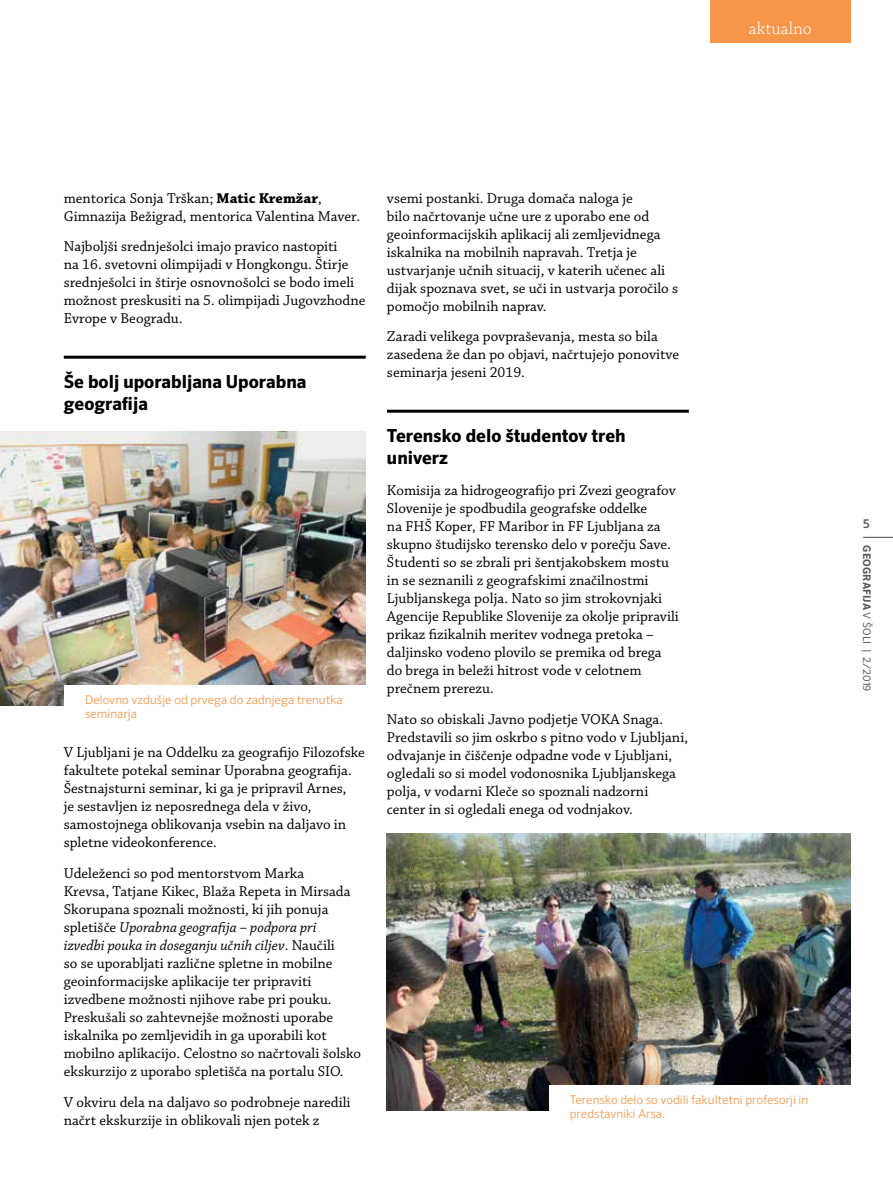
<style>
.page{position:relative;width:893px;height:1191px;background:#fff}
.page>*{position:absolute;margin:0;border:0;box-sizing:border-box;transform-origin:0 0}
.t1{font:700 18px/21.6px "Sero Pro";color:#000}
.t2{font:300 18px "Chaparral Pro";color:#fff}
.t3{font:15px/18px "Chaparral Pro";color:#000}
.t4{font:300 12px/14.4px "Sero Pro";color:#f79548}
.t5{font:500 12px "Sero Pro";color:#58595b}
.t6{font:10.5px "Sero Pro";letter-spacing:.005em;color:#58595b}
.s1{font-weight:700}
.s2{font-style:italic}
</style>
<div class="page">
<hr style="left:64px;top:356px;width:302px;height:3px;background:#000">
<hr style="left:387px;top:410px;width:302px;height:3px;background:#000">
<img style="left:0;top:431px;width:366px;height:275px">
<div style="left:64px;top:685px;width:302px;height:42px;background:#fff"></div>
<img style="left:387px;top:833px;width:463px;height:277px">
<div style="left:549px;top:1085px;width:301px;height:42px;background:#fff"></div>
<hr style="left:863px;top:537px;width:30px;height:1px;background:#58595b">
<div style="left:710px;top:0;width:140px;height:43px;background:#f79548"></div>
<p class="t2" style="left:749px;top:18px;width:64px">aktualno</p>
<p class="t3" style="left:64px;top:189px;width:298px">mentorica Sonja Trškan; <span class="s1">Matic Kremžar</span>,<br>Gimnazija Bežigrad, mentorica Valentina Maver.</p>
<p class="t3" style="left:64px;top:238px;width:303px">Najboljši srednješolci imajo pravico nastopiti<br>na 16. svetovni olimpijadi v Hongkongu. Štirje srednješolci in štirje osnovnošolci se bodo imeli možnost preskusiti na 5. olimpijadi Jugovzhodne Evrope v Beogradu.</p>
<p class="t1" style="left:64px;top:371px;width:244px">Še bolj uporabljana Uporabna geografija</p>
<p class="t3" style="left:387px;top:189px;width:293px">vsemi postanki. Druga domača naloga je<br>bilo načrtovanje učne ure z uporabo ene od geoinformacijskih aplikacij ali zemljevidnega iskalnika na mobilnih napravah. Tretja je ustvarjanje učnih situacij, v katerih učenec ali dijak spoznava svet, se uči in ustvarja poročilo s pomočjo mobilnih naprav.</p>
<p class="t3" style="left:387px;top:328px;width:294px">Zaradi velikega povpraševanja, mesta so bila zasedena že dan po objavi, načrtujejo ponovitve seminarja jeseni 2019.</p>
<p class="t1" style="left:387px;top:425px;width:240px">Terensko delo študentov treh univerz</p>
<p class="t3" style="left:387px;top:482px;width:293px">Komisija za hidrogeografijo pri Zvezi geografov Slovenije je spodbudila geografske oddelke<br>na FHŠ Koper, FF Maribor in FF Ljubljana za skupno študijsko terensko delo v porečju Save.<br>Študenti so se zbrali pri šentjakobskem mostu in se seznanili z geografskimi značilnostmi Ljubljanskega polja. Nato so jim strokovnjaki Agencije Republike Slovenije za okolje pripravili prikaz fizikalnih meritev vodnega pretoka – daljinsko vodeno plovilo se premika od brega do brega in beleži hitrost vode v celotnem prečnem prerezu.</p>
<p class="t3" style="left:387px;top:710px;width:303px">Nato so obiskali Javno podjetje VOKA Snaga.<br>Predstavili so jim oskrbo s pitno vodo v Ljubljani, odvajanje in čiščenje odpadne vode v Ljubljani, ogledali so si model vodonosnika Ljubljanskega polja, v vodarni Kleče so spoznali nadzorni center in si ogledali enega od vodnjakov.</p>
<p class="t4" style="left:85px;top:692px;width:259px">Delovno vzdušje od prvega do zadnjega trenutka seminarja</p>
<p class="t3" style="left:64px;top:743px;width:303px">V Ljubljani je na Oddelku za geografijo Filozofske fakultete potekal seminar Uporabna geografija.<br>Šestnajsturni seminar, ki ga je pripravil Arnes,<br>je sestavljen iz neposrednega dela v živo, samostojnega oblikovanja vsebin na daljavo in spletne videokonference.</p>
<p class="t3" style="left:64px;top:864px;width:299px">Udeleženci so pod mentorstvom Marka<br>Krevsa, Tatjane Kikec, Blaža Repeta in Mirsada Skorupana spoznali možnosti, ki jih ponuja spletišče <span class="s2">Uporabna geografija – podpora pri<br>izvedbi pouka in doseganju učnih ciljev</span>. Naučili<br>so se uporabljati različne spletne in mobilne geoinformacijske aplikacije ter pripraviti izvedbene možnosti njihove rabe pri pouku.<br>Preskušali so zahtevnejše možnosti uporabe iskalnika po zemljevidih in ga uporabili kot mobilno aplikacijo. Celostno so načrtovali šolsko ekskurzijo z uporabo spletišča na portalu SIO.</p>
<p class="t3" style="left:64px;top:1093px;width:288px">V okviru dela na daljavo so podrobneje naredili načrt ekskurzije in oblikovali njen potek z</p>
<p class="t4" style="left:570px;top:1092px;width:240px">Terensko delo so vodili fakultetni profesorji in predstavniki Arsa.</p>
<p class="t5" style="left:863px;top:516px;width:8px">5</p>
<p class="t6" style="left:873px;top:545px;width:148px;rotate:90deg"><span class="s1">Geografija</span> v šoli | 2/2019</p>
</div>
